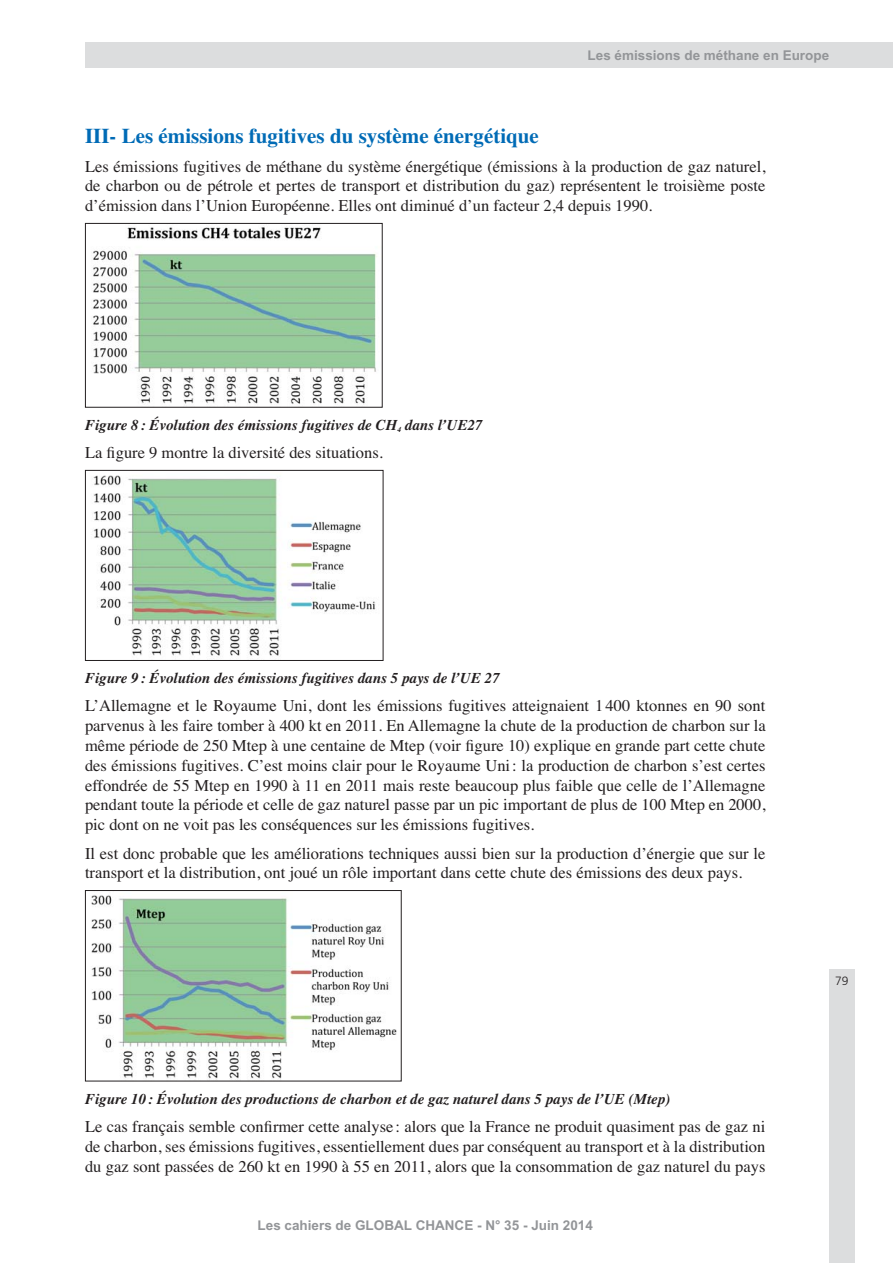
<style>
.page{position:relative;width:893px;height:1263px;background:#fff}
.page>*{position:absolute;margin:0;border:0;box-sizing:border-box;transform-origin:0 0}
.t1{font:700 21px "Times";color:#006bb6}
.t2{font:16.5px/19.8px "Times";color:#231f20;text-align:justify}
.t3{font:italic 700 15px "Times";color:#231f20}
.t4{font:700 13.5px "Arial";color:#939598}
.t5{font:300 12px "Frutiger";color:#231f20}
</style>
<div class="page">
<div style="left:829px;top:969px;width:26px;height:294px;background:#dcddde"></div>
<div style="left:85px;top:43px;width:808px;height:25px;background:#dcddde"></div>
<img style="left:92px;top:227px;width:285px;height:177px">
<div style="left:85px;top:223px;width:298px;height:185px;border:1px solid #231f20"></div>
<img style="left:93px;top:475px;width:283px;height:181px">
<div style="left:85px;top:470px;width:298px;height:191px;border:1px solid #231f20"></div>
<img style="left:91px;top:895px;width:306px;height:184px">
<div style="left:85px;top:890px;width:317px;height:191px;border:1px solid #231f20"></div>
<p class="t4" style="left:588px;top:48px;width:243px">Les émissions de méthane en Europe</p>
<p class="t1" style="left:85px;top:129px;width:455px">III- Les émissions fugitives du système énergétique</p>
<p class="t2" style="left:85px;top:158px;width:682px">Les émissions fugitives de méthane du système énergétique (émissions à la production de gaz naturel, de charbon ou de pétrole et pertes de transport et distribution du gaz) représentent le troisième poste d’émission dans l’Union Européenne. Elles ont diminué d’un facteur 2,4 depuis 1990.</p>
<p class="t3" style="left:85px;top:419px;width:399px">Figure 8 : Évolution des émissions fugitives de CH<sub>4</sub> dans l’UE27</p>
<p class="t2" style="left:85px;top:444px;width:299px">La figure 9 montre la diversité des situations.</p>
<p class="t3" style="left:85px;top:673px;width:416px">Figure 9 : Évolution des émissions fugitives dans 5 pays de l’UE 27</p>
<p class="t2" style="left:85px;top:697px;width:682px">L’Allemagne et le Royaume Uni, dont les émissions fugitives atteignaient 1 400 ktonnes en 90 sont parvenus à les faire tomber à 400 kt en 2011. En Allemagne la chute de la production de charbon sur la même période de 250 Mtep à une centaine de Mtep (voir figure 10) explique en grande part cette chute des émissions fugitives. C’est moins clair pour le Royaume Uni : la production de charbon s’est certes effondrée de 55 Mtep en 1990 à 11 en 2011 mais reste beaucoup plus faible que celle de l’Allemagne pendant toute la période et celle de gaz naturel passe par un pic important de plus de 100 Mtep en 2000, pic dont on ne voit pas les conséquences sur les émissions fugitives.</p>
<p class="t2" style="left:85px;top:845px;width:682px">Il est donc probable que les améliorations techniques aussi bien sur la production d’énergie que sur le transport et la distribution, ont joué un rôle important dans cette chute des émissions des deux pays.</p>
<p class="t3" style="left:85px;top:1093px;width:587px">Figure 10 : Évolution des productions de charbon et de gaz naturel dans 5 pays de l’UE (Mtep)</p>
<p class="t2" style="left:85px;top:1118px;width:682px">Le cas français semble confirmer cette analyse : alors que la France ne produit quasiment pas de gaz ni de charbon, ses émissions fugitives, essentiellement dues par conséquent au transport et à la distribution du gaz sont passées de 260 kt en 1990 à 55 en 2011, alors que la consommation de gaz naturel du pays</p>
<p class="t4" style="left:258px;top:1218px;width:337px">Les cahiers de GLOBAL CHANCE - N° 35 - Juin 2014</p>
<p class="t5" style="left:835px;top:976px;width:15px">79</p>
</div>
